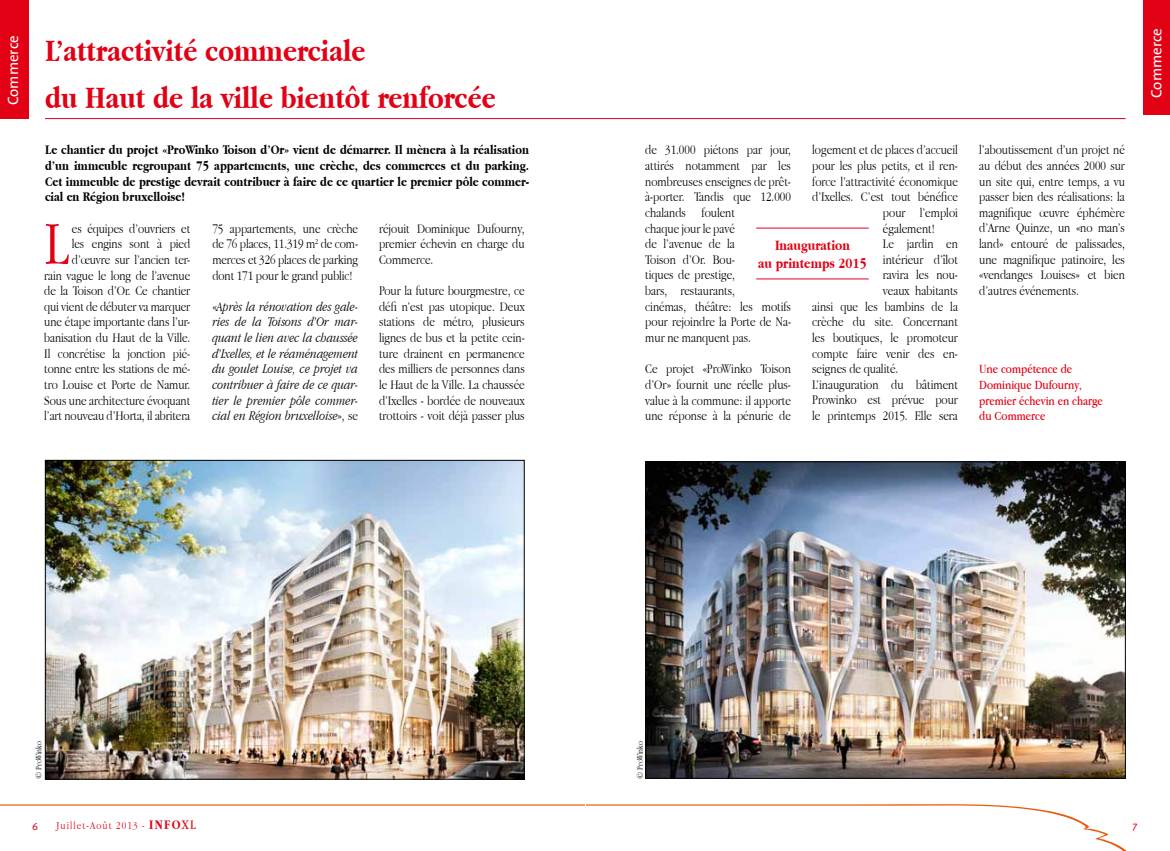
<style>
.page{position:relative;width:1170px;height:851px;background:#fff}
.page>*{position:absolute;margin:0;border:0;box-sizing:border-box;transform-origin:0 0}
.t1{font:300 63.38px "Apple Garamond";color:#e20015}
.t2{font:700 32.5px/46.9px "Apple Garamond";color:#e20015}
.t3{font:700 15px/18px "Apple Garamond";color:#e20015;text-align:center}
.t4{font:15px "The Sans";color:#fff}
.t5{font:300 13.75px/15.6px "Apple Garamond";color:#000;text-align:justify}
.t6{font:700 13.75px/15.6px "Apple Garamond";color:#000;text-align:justify}
.t7{font:italic 300 13.75px/15.6px "Apple Garamond";color:#000;text-align:justify}
.t8{font:13.12px/15.6px "Apple Garamond";color:#e20015}
.t9{font:300 11.25px "Apple Garamond";letter-spacing:.1em;color:#e20015}
.t10{font:11.25px "Perspective Sans";color:#e20015}
.t11{font:300 8.75px "Apple Garamond";color:#000}
.s1{font-style:normal}
.s2{font-weight:700;font-size:13.75px}
.s3{font-weight:400;font-size:13.75px}
</style>
<div class="page">
<svg style="left:0;top:804px;width:1126px;height:46px"></svg>
<hr style="left:45px;top:118px;width:1080px;height:1px;background:#e20015">
<div style="left:0;top:0;width:29px;height:119px;background:#e20015"></div>
<hr style="left:756px;top:228px;width:112px;height:1px;background:#e20015">
<hr style="left:756px;top:278px;width:112px;height:1px;background:#e20015">
<div style="left:1143px;top:0;width:26px;height:115px;background:#e20015"></div>
<img style="left:647px;top:463px;width:476px;height:313px">
<div style="left:645px;top:461px;width:480px;height:317px;border:1px solid #000"></div>
<img style="left:47px;top:462px;width:475px;height:315px">
<div style="left:45px;top:460px;width:479px;height:319px;border:1px solid #000"></div>
<p class="t4" style="left:0;top:105px;width:71px;rotate:-90deg">Commerce</p>
<h2 class="t2" style="left:45px;top:27px;width:452px">L’attractivité commerciale<br>du Haut de la ville bientôt renforcée</h2>
<p class="t6" style="left:45px;top:142px;width:485px">Le chantier du projet «ProWinko Toison d’Or» vient de démarrer. Il mènera à la réalisation d’un immeuble regroupant 75 appartements, une crèche, des commerces et du parking.<br>Cet immeuble de prestige devrait contribuer à faire de ce quartier le premier pôle commer&shy;cial en Région bruxelloise!</p>
<p class="t5" style="left:44px;top:220px;width:147px;text-align:right">es équipes d’ouvriers et<br>les engins sont à pied d’œuvre sur l’ancien ter-<br>rain vague le long de l’avenue de la Toison d’Or. Ce chantier qui vient de débuter va marquer une étape importante dans l’ur&shy;banisation du Haut de la Ville.<br>Il concrétise la jonction pié&shy;tonne entre les stations de mé&shy;tro Louise et Porte de Namur.<br>Sous une architecture évoquant l’art nouveau d’Horta, il abritera</p>
<h1 class="t1" style="left:44px;top:206px;width:26px">L</h1>
<p class="t5" style="left:212px;top:220px;width:147px">75 appartements, une crèche de 76 places, 11.319 m<sup>2</sup> de com&shy;merces et 326 places de parking dont 171 pour le grand public!</p>
<p class="t7" style="left:212px;top:298px;width:147px"><span class="s1">«</span>Après la rénovation des gale&shy;ries de la Toisons d’Or mar&shy;quant le lien avec la chaussée d’Ixelles, et le réaménagement du goulet Louise, ce projet va contribuer à faire de ce quar&shy;tier le premier pôle commer&shy;cial en Région bruxelloise<span class="s1">», se</span></p>
<p class="t5" style="left:379px;top:220px;width:147px">réjouit Dominique Dufourny, premier échevin en charge du Commerce.</p>
<p class="t5" style="left:379px;top:283px;width:147px">Pour la future bourgmestre, ce défi n’est pas utopique. Deux stations de métro, plusieurs lignes de bus et la petite cein&shy;ture drainent en permanence des milliers de personnes dans le Haut de la Ville. La chaussée d’Ixelles - bordée de nouveaux trottoirs - voit déjà passer plus</p>
<p class="t5" style="left:645px;top:142px;width:147px;text-align:left">de 31.000 piétons par jour, attirés notamment par les nombreuses enseignes de prêt&shy;à-porter. Tandis que 12.000 chalands foulent<br>chaque jour le pavé<br>de l’avenue de la<br>Toison d’Or. Bou-<br>tiques de prestige,<br>bars, restaurants,<br>cinémas, théâtre: les motifs pour rejoindre la Porte de Na&shy;mur ne manquent pas.</p>
<p class="t5" style="left:645px;top:361px;width:147px">Ce projet «ProWinko Toison d’Or» fournit une réelle plus&shy;value à la commune: il apporte une réponse à la pénurie de</p>
<p class="t5" style="left:812px;top:142px;width:147px">logement et de places d’accueil</p>
<p class="t5" style="left:812px;top:157px;width:147px">pour les plus petits, et il ren-</p>
<p class="t5" style="left:812px;top:173px;width:147px">force l’attractivité économique</p>
<p class="t5" style="left:812px;top:189px;width:147px">d’Ixelles. C’est tout bénéfice</p>
<p class="t5" style="left:882px;top:204px;width:76px">pour l’emploi</p>
<p class="t5" style="left:882px;top:220px;width:53px">également!</p>
<p class="t5" style="left:882px;top:236px;width:76px">Le jardin en</p>
<p class="t5" style="left:882px;top:251px;width:76px">intérieur d’îlot</p>
<p class="t5" style="left:882px;top:267px;width:76px">ravira les nou-</p>
<p class="t5" style="left:882px;top:282px;width:76px">veaux habitants</p>
<p class="t5" style="left:812px;top:298px;width:147px">ainsi que les bambins de la</p>
<p class="t5" style="left:812px;top:314px;width:147px">crèche du site. Concernant</p>
<p class="t5" style="left:812px;top:329px;width:147px">les boutiques, le promoteur</p>
<p class="t5" style="left:812px;top:345px;width:147px">compte faire venir des en-</p>
<p class="t5" style="left:812px;top:361px;width:87px">seignes de qualité.</p>
<p class="t5" style="left:812px;top:376px;width:147px">L’inauguration du bâtiment</p>
<p class="t5" style="left:812px;top:392px;width:147px">Prowinko est prévue pour</p>
<p class="t5" style="left:812px;top:407px;width:147px">le printemps 2015. Elle sera</p>
<p class="t3" style="left:758px;top:236px;width:110px">Inauguration<br>au printemps 2015</p>
<p class="t5" style="left:979px;top:142px;width:147px">l’aboutissement d’un projet né au début des années 2000 sur un site qui, entre temps, a vu passer bien des réalisations: la magnifique œuvre éphémère d’Arne Quinze, un «no man’s land» entouré de palissades, une magnifique patinoire, les «vendanges Louises» et bien d’autres événements.</p>
<p class="t8" style="left:979px;top:361px;width:125px">Une compétence de<br>Dominique Dufourny, premier échevin en charge du Commerce</p>
<p class="t4" style="left:1143px;top:98px;width:71px;rotate:-90deg">Commerce</p>
<p class="t11" style="left:34px;top:778px;width:39px;rotate:-90deg">© ProWinko</p>
<p class="t11" style="left:635px;top:778px;width:39px;rotate:-90deg">© ProWinko</p>
<p class="t10" style="left:32px;top:819px;width:7px">6</p>
<p class="t9" style="left:56px;top:819px;width:141px">Juillet-Août 2013 - <span class="s2">INFO</span><span class="s3">XL</span></p>
<p class="t10" style="left:1131px;top:819px;width:7px">7</p>
</div>
